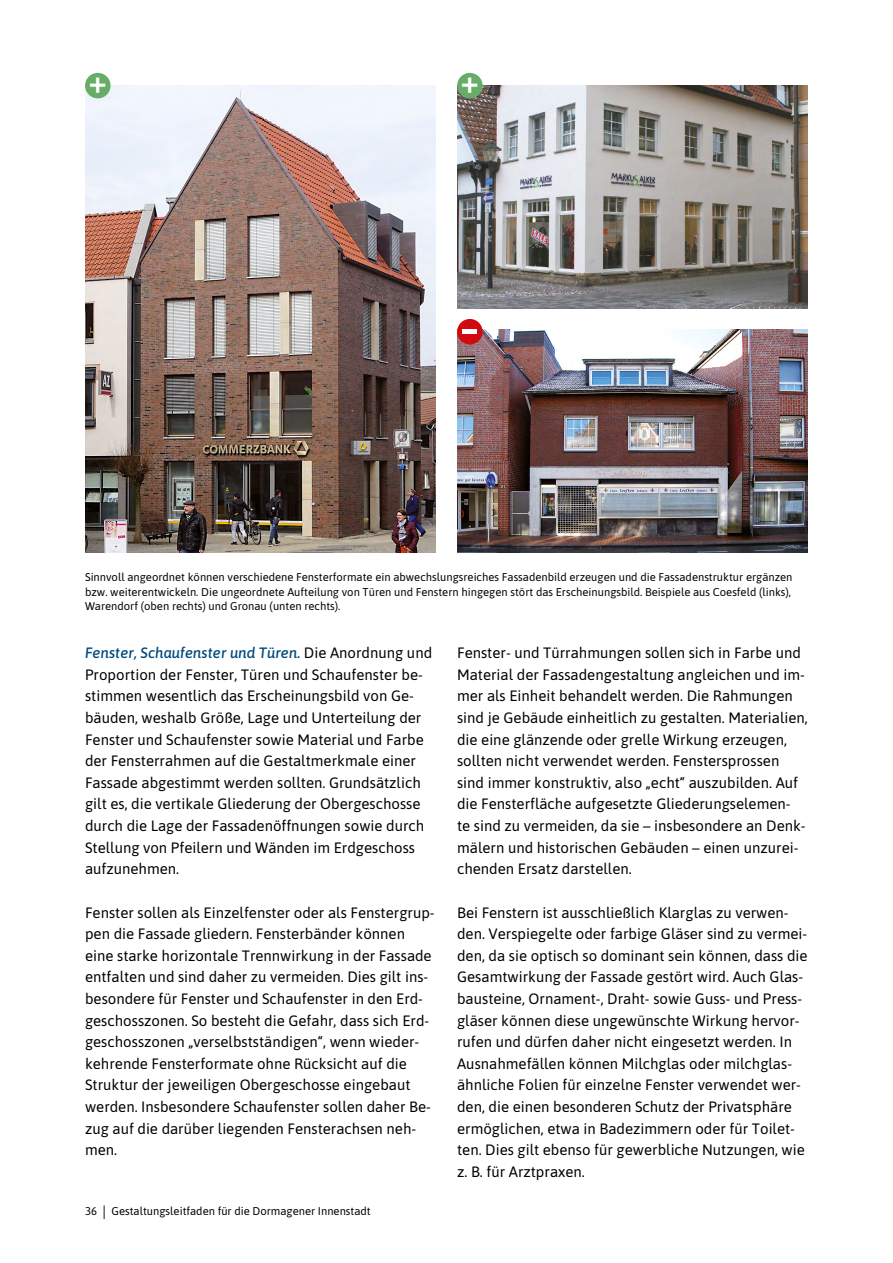
<style>
.page{position:relative;width:893px;height:1263px;background:#fff}
.page>*{position:absolute;margin:0;border:0;box-sizing:border-box;transform-origin:0 0}
._1_Fließ{font:700 37.5px "Frutiger LT Pro";color:#fff;scale:1.5 1}
._1_Fließ-2{font:700 30px "Frutiger LT Pro";color:#fff}
._1_Fließ-3{font:15px/21.6px "Asap";color:#000}
._2_Bild{font:11.25px/14.2px "Asap";color:#000}
.s1{font-weight:500;font-style:italic;color:#00497e}
.s2{font-size:15px}
</style>
<div class="page">
<img style="left:85px;top:85px;width:351px;height:468px">
<img style="left:457px;top:330px;width:351px;height:223px">
<img style="left:457px;top:85px;width:351px;height:223px">
<div style="left:457px;top:319px;width:26px;height:25px;background:#d20910;border-radius:50%"></div>
<div style="left:85px;top:73px;width:26px;height:25px;background:#67ad68;border-radius:50%"></div>
<div style="left:457px;top:73px;width:26px;height:25px;background:#67ad68;border-radius:50%"></div>
<p class="_1_Fließ-2" style="left:89px;top:65px;width:19px">+</p>
<p class="_1_Fließ-2" style="left:461px;top:65px;width:19px">+</p>
<p class="_1_Fließ" style="left:460px;top:306px;width:14px">-</p>
<p class="_2_Bild" style="left:85px;top:570px;width:709px">Sinnvoll angeordnet können verschiedene Fensterformate ein abwechslungsreiches Fassadenbild erzeugen und die Fassadenstruktur ergänzen bzw. weiterentwickeln. Die ungeordnete Aufteilung von Türen und Fenstern hingegen stört das Erscheinungsbild. Beispiele aus Coesfeld (links),<br>Warendorf (oben rechts) und Gronau (unten rechts).</p>
<p class="_1_Fließ-3" style="left:85px;top:641px;width:349px"><span class="s1">Fenster, Schaufenster und Türen.</span> Die Anordnung und Proportion der Fenster, Türen und Schaufenster be&shy;stimmen wesentlich das Erscheinungsbild von Ge&shy;bäuden, weshalb Größe, Lage und Unterteilung der Fenster und Schaufenster sowie Material und Farbe der Fensterrahmen auf die Gestaltmerkmale einer Fassade abgestimmt werden sollten. Grundsätzlich gilt es, die vertikale Gliederung der Obergeschosse durch die Lage der Fassadenöffnungen sowie durch Stellung von Pfeilern und Wänden im Erdgeschoss aufzunehmen.</p>
<p class="_1_Fließ-3" style="left:85px;top:901px;width:351px">Fenster sollen als Einzelfenster oder als Fenstergrup&shy;pen die Fassade gliedern. Fensterbänder können eine starke horizontale Trennwirkung in der Fassade entfalten und sind daher zu vermeiden. Dies gilt ins&shy;besondere für Fenster und Schaufenster in den Erd&shy;geschosszonen. So besteht die Gefahr, dass sich Erd&shy;geschosszonen „verselbstständigen“, wenn wieder&shy;kehrende Fensterformate ohne Rücksicht auf die Struktur der jeweiligen Obergeschosse eingebaut werden. Insbesondere Schaufenster sollen daher Be&shy;zug auf die darüber liegenden Fensterachsen neh&shy;men.</p>
<p class="_2_Bild" style="left:85px;top:1204px;width:287px">36 <span class="s2">|</span> Gestaltungsleitfaden für die Dormagener Innenstadt</p>
<p class="_1_Fließ-3" style="left:457px;top:641px;width:352px">Fenster- und Türrahmungen sollen sich in Farbe und Material der Fassadengestaltung angleichen und im&shy;mer als Einheit behandelt werden. Die Rahmungen sind je Gebäude einheitlich zu gestalten. Materialien, die eine glänzende oder grelle Wirkung erzeugen, sollten nicht verwendet werden. Fenstersprossen sind immer konstruktiv, also „echt“ auszubilden. Auf die Fensterfläche aufgesetzte Gliederungselemen-<br>te sind zu vermeiden, da sie – insbesondere an Denk&shy;mälern und historischen Gebäuden – einen unzurei&shy;chenden Ersatz darstellen.</p>
<p class="_1_Fließ-3" style="left:457px;top:901px;width:352px">Bei Fenstern ist ausschließlich Klarglas zu verwen&shy;den. Verspiegelte oder farbige Gläser sind zu vermei&shy;den, da sie optisch so dominant sein können, dass die Gesamtwirkung der Fassade gestört wird. Auch Glas&shy;bausteine, Ornament-, Draht- sowie Guss- und Press&shy;gläser können diese ungewünschte Wirkung hervor&shy;rufen und dürfen daher nicht eingesetzt werden. In Ausnahmefällen können Milchglas oder milchglas&shy;ähnliche Folien für einzelne Fenster verwendet wer&shy;den, die einen besonderen Schutz der Privatsphäre ermöglichen, etwa in Badezimmern oder für Toilet&shy;ten. Dies gilt ebenso für gewerbliche Nutzungen, wie z. B. für Arztpraxen.</p>
</div>
